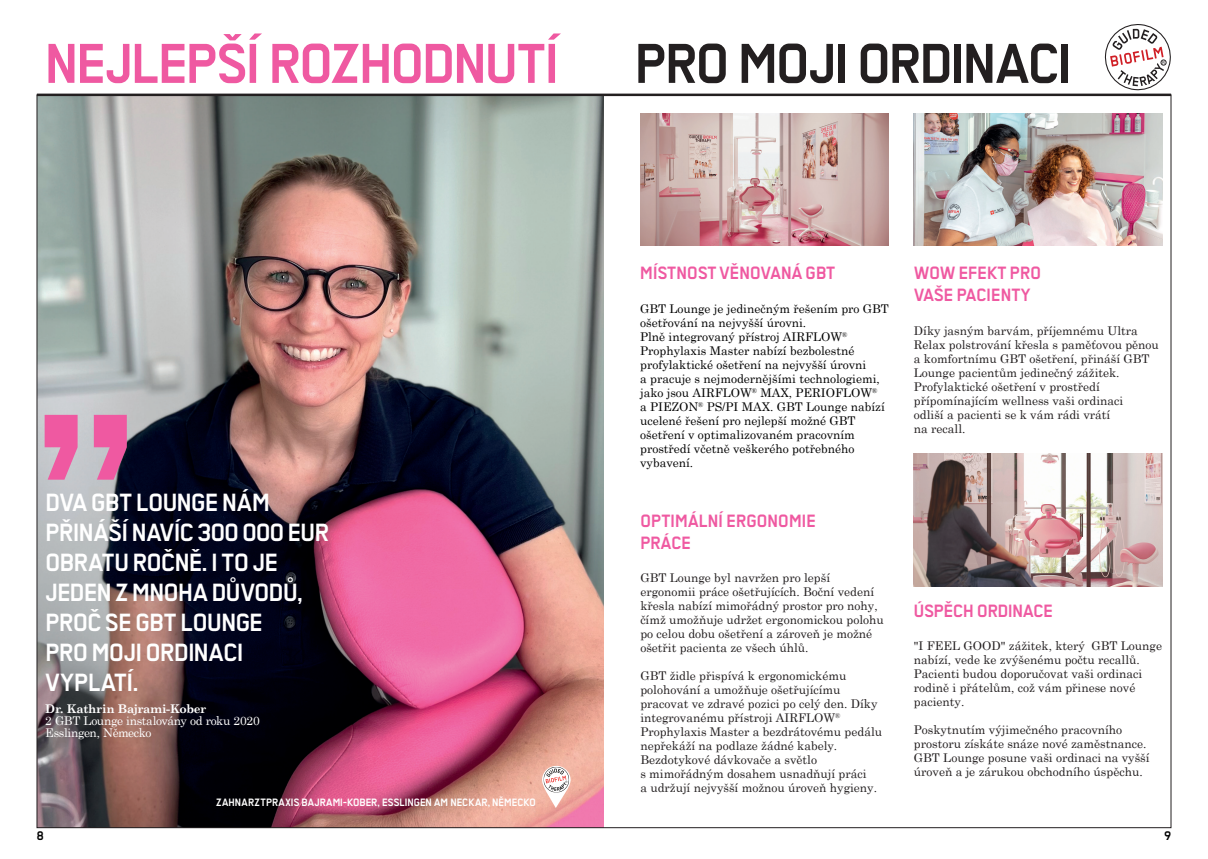
<style>
.page{position:relative;width:1208px;height:859px;background:#fff}
.page>*{position:absolute;margin:0;border:0;box-sizing:border-box;transform-origin:0 0}
.t1{font:700 300px "Transbold Neue";color:#ef59a1}
.t2{font:700 63px "Transbold Neue Euro";letter-spacing:-.02em;color:#ef59a1}
.t3{font:700 28px/30px "Transbold Neue Euro";letter-spacing:-.015em;color:#fff}
.t4{font:700 20px/22px "Transbold Neue";letter-spacing:.01em;color:#ef59a1}
.t5{font:700 14px "Transbold Neue Euro";color:#000}
.t6{font:12px/14px "Century Schoolbook";color:#231f20}
.t7{font:12px/14px "Century Schoolbook";color:#000}
.t8{font:700 12px "Transbold Neue Euro";letter-spacing:.01em;color:#fff}
.t9{font:12px/12px "Century Schoolbook";letter-spacing:-.03em;color:#fff}
.t10{font:700 12px "Century Schoolbook";letter-spacing:-.025em;color:#fff}
.t11{font:4.1px "Arial";color:#231f20}
.s1{color:#231f20}
</style>
<div class="page">
<img style="left:39px;top:97px;width:565px;height:729px">
<hr style="left:37px;top:94px;width:1134px;height:2px;background:#231f20">
<img style="left:914px;top:454px;width:248px;height:132px">
<img style="left:914px;top:113px;width:248px;height:133px">
<img style="left:640px;top:113px;width:249px;height:133px">
<svg style="left:542px;top:766px;width:28px;height:42px"></svg>
<svg style="left:1105px;top:24px;width:65px;height:66px"></svg>
<h2 class="t2" style="left:45px;top:29px;width:1028px">NEJLEPŠÍ ROZHODNUTÍ <span class="s1">PRO MOJI ORDINACI</span></h2>
<p class="t11" style="left:1162px;top:60px;width:4px">R</p>
<h1 class="t1" style="left:32px;top:346px;width:107px">''</h1>
<h3 class="t3" style="left:45px;top:488px;width:285px">DVA GBT LOUNGE NÁM<br>PŘINÁŠÍ NAVÍC 300 000 EUR<br>OBRATU ROČNĚ. I TO JE<br>JEDEN Z MNOHA DŮVODŮ,<br>PROČ SE GBT LOUNGE<br>PRO MOJI ORDINACI<br>VYPLATÍ.</h3>
<p class="t10" style="left:45px;top:699px;width:163px">Dr. Kathrin Bajrami-Kober</p>
<p class="t9" style="left:45px;top:714px;width:216px">2 GBT Lounge instalovány od roku 2020<br>Esslingen, Německo</p>
<p class="t8" style="left:216px;top:796px;width:321px">ZAHNARZTPRAXIS BAJRAMI-KOBER, ESSLINGEN AM NECKAR, NĚMECKO</p>
<h3 class="t4" style="left:640px;top:262px;width:197px">MÍSTNOST VĚNOVANÁ GBT</h3>
<p class="t7" style="left:640px;top:300px;width:250px">GBT Lounge je jedinečným řešením pro GBT ošetřování na nejvyšší úrovni.<br>Plně integrovaný přístroj AIRFLOW<sup>® </sup>Prophylaxis Master nabízí bezbolestné profylaktické ošetření na nejvyšší úrovni<br>a pracuje s nejmodernějšími technologiemi, jako jsou AIRFLOW<sup>®</sup> MAX, PERIOFLOW<sup>®<br></sup>a PIEZON<sup>®</sup> PS/PI MAX. GBT Lounge nabízí ucelené řešení pro nejlepší možné GBT ošetření v optimalizovaném pracovním prostředí včetně veškerého potřebného vybavení.</p>
<h3 class="t4" style="left:640px;top:510px;width:177px">OPTIMÁLNÍ ERGONOMIE<br>PRÁCE</h3>
<p class="t6" style="left:640px;top:569px;width:245px">GBT Lounge byl navržen pro lepší ergonomii práce ošetřujících. Boční vedení křesla nabízí mimořádný prostor pro nohy, čímž umožňuje udržet ergonomickou polohu po celou dobu ošetření a zároveň je možné ošetřit pacienta ze všech úhlů.</p>
<p class="t6" style="left:640px;top:667px;width:243px">GBT židle přispívá k ergonomickému polohování a umožňuje ošetřujícímu pracovat ve zdravé pozici po celý den. Díky integrovanému přístroji AIRFLOW<sup>® </sup>Prophylaxis Master a bezdrátovému pedálu nepřekáží na podlaze žádné kabely.<br>Bezdotykové dávkovače a světlo<br>s mimořádným dosahem usnadňují práci<br>a udržují nejvyšší možnou úroveň hygieny.</p>
<h3 class="t4" style="left:914px;top:262px;width:128px">WOW EFEKT PRO<br>VAŠE PACIENTY</h3>
<p class="t6" style="left:914px;top:322px;width:246px">Díky jasným barvám, příjemnému Ultra Relax polstrování křesla s paměťovou pěnou a komfortnímu GBT ošetření, přináší GBT Lounge pacientům jedinečný zážitek.<br>Profylaktické ošetření v prostředí přípomínajícím wellness vaši ordinaci<br>odliší a pacienti se k vám rádi vrátí<br>na recall.</p>
<h3 class="t4" style="left:914px;top:600px;width:140px">ÚSPĚCH ORDINACE</h3>
<p class="t6" style="left:914px;top:638px;width:250px">"I FEEL GOOD" zážitek, který GBT Lounge nabízí, vede ke zvýšenému počtu recallů.<br>Pacienti budou doporučovat vaši ordinaci rodině i přátelům, což vám přinese nové pacienty.</p>
<p class="t6" style="left:914px;top:722px;width:237px">Poskytnutím výjimečného pracovního prostoru získáte snáze nové zaměstnance.<br>GBT Lounge posune vaši ordinaci na vyšší úroveň a je zárukou obchodního úspěchu.</p>
<p class="t5" style="left:37px;top:828px;width:8px">8</p>
<p class="t5" style="left:1164px;top:828px;width:8px">9</p>
</div>
